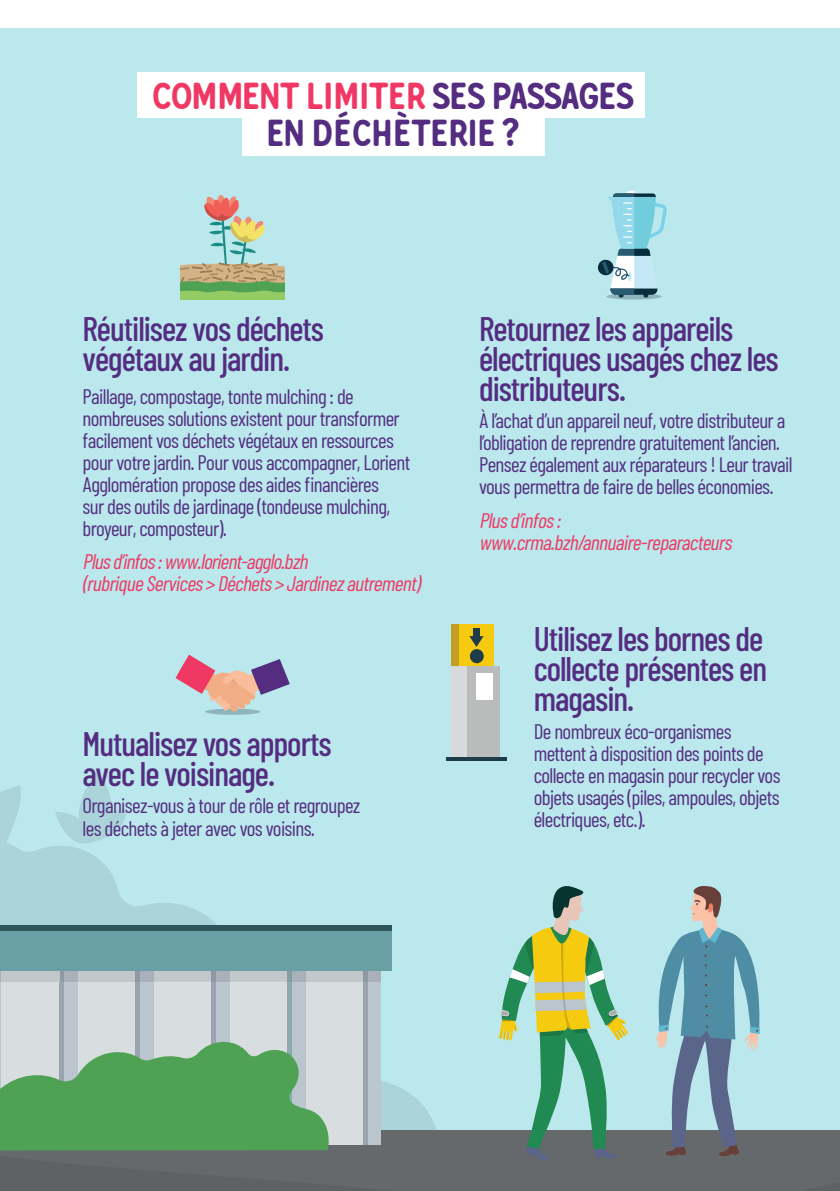
<style>
.page{position:relative;width:840px;height:1191px;background:#fff}
.page>*{position:absolute;margin:0;border:0;box-sizing:border-box;transform-origin:0 0}
.t1{font:37.4px/37.2px "Gunnar";letter-spacing:-.02em;color:#542d81;text-align:center}
.t2{font:500 34px/30px "Barlow Condensed";letter-spacing:-.03em;color:#542d81}
.t3{font:21px/22px "Barlow Condensed";letter-spacing:-.03em;color:#542d81}
.t4{font:italic 21px/22px "Barlow Condensed";color:#ef3864}
.s1{color:#ef3864}
</style>
<div class="page">
<div style="left:0;top:28px;width:839px;height:1132px;background:#bae8ec"></div>
<svg style="left:0;top:772px;width:437px;height:358px"></svg>
<div style="left:0;top:1130px;width:839px;height:61px;background:#66696b"></div>
<svg style="left:0;top:1144px;width:381px;height:7px"></svg>
<div style="left:451px;top:625px;width:34px;height:90px;background:#c2a028"></div>
<div style="left:459px;top:625px;width:34px;height:90px;background:#f6ca0f"></div>
<div style="left:451px;top:666px;width:27px;height:94px;background:#d8d9db"></div>
<div style="left:467px;top:666px;width:32px;height:94px;background:#babcbc"></div>
<div style="left:469px;top:649px;width:14px;height:14px;background:#1e3d4b;border-radius:50%"></div>
<div style="left:473px;top:629px;width:6px;height:9px;background:#1e3d4b"></div>
<svg style="left:469px;top:636px;width:14px;height:11px"></svg>
<svg style="left:446px;top:757px;width:52px;height:3px"></svg>
<div style="left:476px;top:673px;width:16px;height:27px;background:#fff"></div>
<svg style="left:606px;top:293px;width:55px;height:6px"></svg>
<svg style="left:598px;top:191px;width:68px;height:106px"></svg>
<div style="left:137px;top:72px;width:507px;height:46px;background:#fff"></div>
<div style="left:242px;top:113px;width:302px;height:43px;background:#fff"></div>
<svg style="left:180px;top:195px;width:104px;height:104px"></svg>
<svg style="left:205px;top:708px;width:55px;height:7px"></svg>
<svg style="left:175px;top:654px;width:114px;height:59px"></svg>
<div style="left:367px;top:934px;width:14px;height:210px;background:#bbc5ce"></div>
<hr style="left:363px;top:934px;width:4px;height:210px;background:#9aa4b0">
<div style="left:0;top:925px;width:392px;height:40px;background:#2f555c"></div>
<div style="left:367px;top:965px;width:14px;height:16px;background:#a8b1b9"></div>
<hr style="left:363px;top:965px;width:4px;height:16px;background:#8d99a3">
<div style="left:0;top:931px;width:392px;height:39px;background:#6aa0a5"></div>
<svg style="left:0;top:970px;width:363px;height:180px;background:#97be9f"></svg>
<svg style="left:498px;top:722px;width:262px;height:439px"></svg>
<h1 class="t1" style="left:152px;top:78px;width:483px"><span class="s1">COMMENT LIMITER</span> SES PASSAGES<br>EN DÉCHÈTERIE ?</h1>
<h2 class="t2" style="left:82px;top:312px;width:243px">Réutilisez vos déchets végétaux au jardin.</h2>
<p class="t3" style="left:82px;top:385px;width:329px">Paillage, compostage, tonte mulching : de nombreuses solutions existent pour transformer facilement vos déchets végétaux en ressources pour votre jardin. Pour vous accompagner, Lorient Agglomération propose des aides financières<br>sur des outils de jardinage (tondeuse mulching, broyeur, composteur).</p>
<p class="t4" style="left:82px;top:550px;width:343px">Plusd’infos:www.lorient-agglo.bzh (rubriqueServices&gt;Déchets&gt;Jardinezautrement)</p>
<h2 class="t2" style="left:82px;top:727px;width:250px">Mutualisez vos apports avec le voisinage.</h2>
<p class="t3" style="left:83px;top:794px;width:279px">Organisez-vous à tour de rôle et regroupez les déchets à jeter avec vos voisins.</p>
<h2 class="t2" style="left:478px;top:312px;width:301px">Retournez les appareils électriques usagés chez les distributeurs.</h2>
<p class="t3" style="left:478px;top:409px;width:315px">À l’achat d’un appareil neuf, votre distributeur a l’obligation de reprendre gratuitement l’ancien.<br>Pensez également aux réparateurs ! Leur travail vous permettra de faire de belles économies.</p>
<p class="t4" style="left:478px;top:508px;width:258px">Plusd’infos: www.crma.bzh/annuaire-reparacteurs</p>
<h2 class="t2" style="left:533px;top:623px;width:235px;text-align:justify">Utilisez les bornes de collecte présentes en magasin.</h2>
<p class="t3" style="left:533px;top:719px;width:248px">De nombreux éco-organismes mettent à disposition des points de collecte en magasin pour recycler vos objets usagés (piles, ampoules, objets électriques, etc.).</p>
</div>
